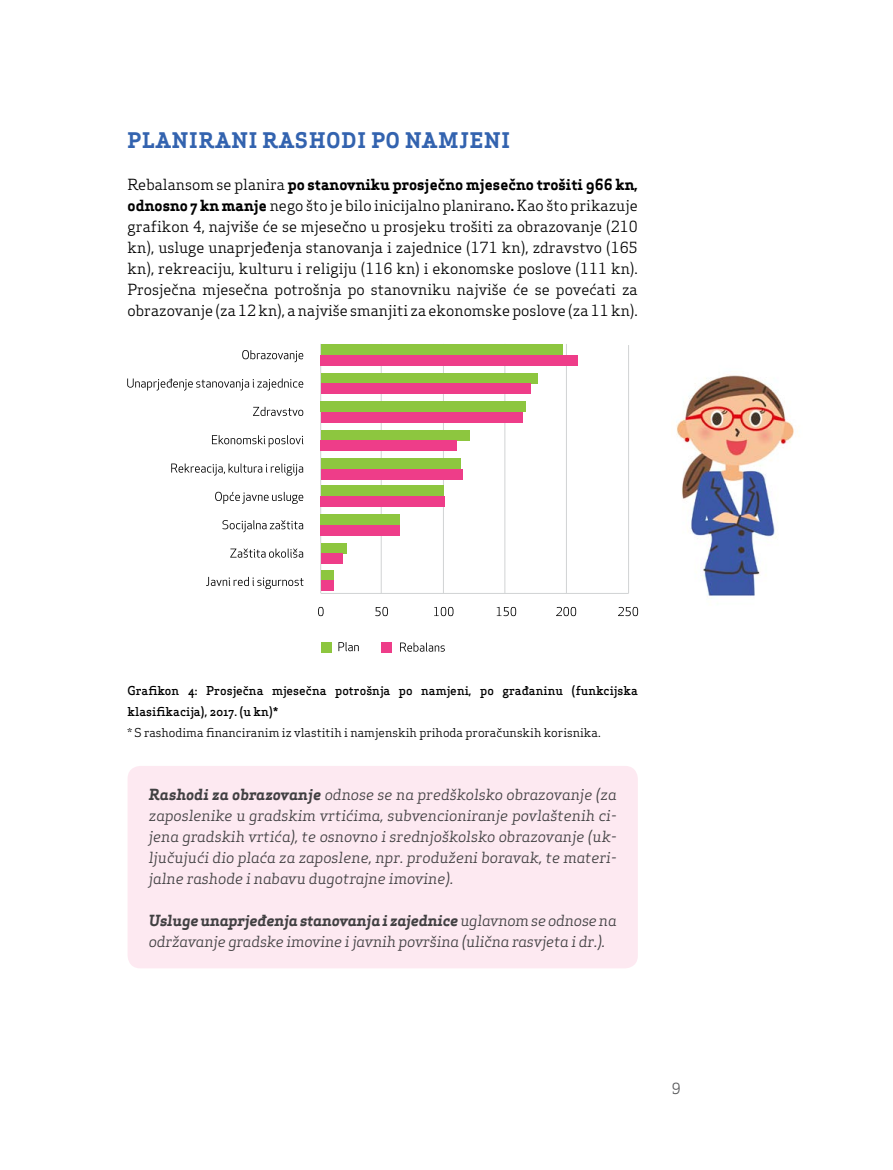
<style>
.page{position:relative;width:893px;height:1170px;background:#fff}
.page>*{position:absolute;margin:0;border:0;box-sizing:border-box;transform-origin:0 0}
.t1{font:700 21px "Apex Serif";letter-spacing:.05em;color:#3363af}
.t2{font:15px/21px "Apex Serif";color:#000;text-align:justify}
.t3{font:italic 15px/21px "Apex Serif";letter-spacing:-.01em;color:#414042;text-align:justify}
.t4{font:15px "Apex Serif";color:#58595b}
.t5{font:500 12px/21px "Apex Serif";color:#000}
.t6{font:12px "Apex Serif";color:#000}
.s1{font-weight:700}
</style>
<div class="page">
<div style="left:128px;top:765px;width:510px;height:203px;background:#fde9f1;border-radius:13px"></div>
<img style="left:676px;top:374px;width:122px;height:223px">
<hr style="left:321px;top:593px;width:308px;height:1px;background:#d1d3d4">
<hr style="left:320px;top:344px;width:1px;height:249px;background:#d1d3d4">
<hr style="left:381px;top:344px;width:1px;height:249px;background:#d1d3d4">
<hr style="left:443px;top:344px;width:1px;height:249px;background:#d1d3d4">
<hr style="left:505px;top:344px;width:1px;height:249px;background:#d1d3d4">
<hr style="left:566px;top:344px;width:1px;height:249px;background:#d1d3d4">
<hr style="left:628px;top:345px;width:1px;height:248px;background:#d1d3d4">
<svg style="left:318px;top:607px;width:6px;height:9px"></svg>
<svg style="left:375px;top:607px;width:13px;height:9px"></svg>
<svg style="left:434px;top:607px;width:19px;height:9px"></svg>
<svg style="left:497px;top:607px;width:19px;height:9px"></svg>
<svg style="left:206px;top:577px;width:98px;height:12px"></svg>
<svg style="left:230px;top:548px;width:73px;height:9px"></svg>
<svg style="left:223px;top:520px;width:80px;height:12px"></svg>
<svg style="left:215px;top:491px;width:88px;height:13px"></svg>
<svg style="left:171px;top:463px;width:132px;height:12px"></svg>
<svg style="left:127px;top:378px;width:176px;height:12px"></svg>
<svg style="left:212px;top:435px;width:91px;height:12px"></svg>
<svg style="left:253px;top:407px;width:50px;height:9px"></svg>
<svg style="left:242px;top:350px;width:61px;height:12px"></svg>
<div style="left:321px;top:344px;width:241px;height:11px;background:#8dc63f"></div>
<svg style="left:556px;top:607px;width:20px;height:9px"></svg>
<svg style="left:618px;top:607px;width:20px;height:9px"></svg>
<div style="left:321px;top:355px;width:257px;height:11px;background:#ee3d89"></div>
<div style="left:321px;top:373px;width:216px;height:11px;background:#8dc63f"></div>
<div style="left:321px;top:383px;width:209px;height:11px;background:#ee3d89"></div>
<div style="left:321px;top:401px;width:205px;height:11px;background:#8dc63f"></div>
<div style="left:321px;top:412px;width:202px;height:11px;background:#ee3d89"></div>
<div style="left:321px;top:430px;width:149px;height:11px;background:#8dc63f"></div>
<div style="left:321px;top:440px;width:136px;height:11px;background:#ee3d89"></div>
<div style="left:321px;top:458px;width:139px;height:11px;background:#8dc63f"></div>
<div style="left:321px;top:469px;width:142px;height:11px;background:#ee3d89"></div>
<div style="left:321px;top:485px;width:122px;height:11px;background:#8dc63f"></div>
<div style="left:321px;top:496px;width:124px;height:11px;background:#ee3d89"></div>
<div style="left:321px;top:514px;width:79px;height:11px;background:#8dc63f"></div>
<div style="left:321px;top:524px;width:79px;height:11px;background:#ee3d89"></div>
<div style="left:321px;top:542px;width:26px;height:11px;background:#8dc63f"></div>
<div style="left:321px;top:553px;width:22px;height:11px;background:#ee3d89"></div>
<div style="left:321px;top:569px;width:12px;height:11px;background:#8dc63f"></div>
<div style="left:321px;top:580px;width:12px;height:11px;background:#ee3d89"></div>
<div style="left:381px;top:642px;width:11px;height:11px;background:#ee3d89"></div>
<div style="left:321px;top:642px;width:11px;height:10px;background:#8dc63f"></div>
<svg style="left:338px;top:642px;width:21px;height:9px"></svg>
<svg style="left:400px;top:642px;width:45px;height:9px"></svg>
<h1 class="t1" style="left:128px;top:127px;width:77px">PLANIRA</h1>
<h1 class="t1" style="left:231px;top:127px;width:109px">NI RASHODI</h1>
<h1 class="t1" style="left:371px;top:127px;width:67px">PO NAMJE</h1>
<h1 class="t1" style="left:484px;top:127px;width:26px">NI</h1>
<p class="t2" style="left:128px;top:174px;width:512px">Rebalansom se planira <span class="s1">po stanovniku prosječno mjesečno trošiti 966 kn, odnosno 7 kn manje</span> nego što je bilo inicijalno planirano<span class="s1">.</span> Kao što prikazuje grafikon 4, najviše će se mjesečno u prosjeku trošiti za obrazovanje (210 kn), usluge unaprjeđenja stanovanja i zajednice (171 kn), zdravstvo (165 kn), rekreaciju, kulturu i religiju (116 kn) i ekonomske poslove (111 kn).<br>Prosječna mjesečna potrošnja po stanovniku najviše će se povećati za obrazovanje (za 12 kn), a najviše smanjiti za ekonomske poslove (za 11 kn).</p>
<p class="t5" style="left:128px;top:679px;width:512px">Grafikon 4: Prosječna mjesečna potrošnja po namjeni, po građaninu (funkcijska klasifikacija), 2017. (u kn)*</p>
<p class="t6" style="left:128px;top:724px;width:475px">* S rashodima financiranim iz vlastitih i namjenskih prihoda proračunskih korisnika.</p>
<p class="t3" style="left:149px;top:783px;width:469px"><span class="s1">Rashodi za obrazovanje</span> odnose se na predškolsko obrazovanje (za zaposlenike u gradskim vrtićima, subvencioniranje povlaštenih ci&shy;jena gradskih vrtića), te osnovno i srednjoškolsko obrazovanje (uk&shy;ljučujući dio plaća za zaposlene, npr. produženi boravak, te materi&shy;jalne rashode i nabavu dugotrajne imovine).</p>
<p class="t3" style="left:149px;top:909px;width:469px"><span class="s1">Usluge unaprjeđenja stanovanja i zajednice</span> uglavnom se odnose na održavanje gradske imovine i javnih površina (ulična rasvjeta i dr.).</p>
<p class="t4" style="left:672px;top:1078px;width:10px">9</p>
</div>
